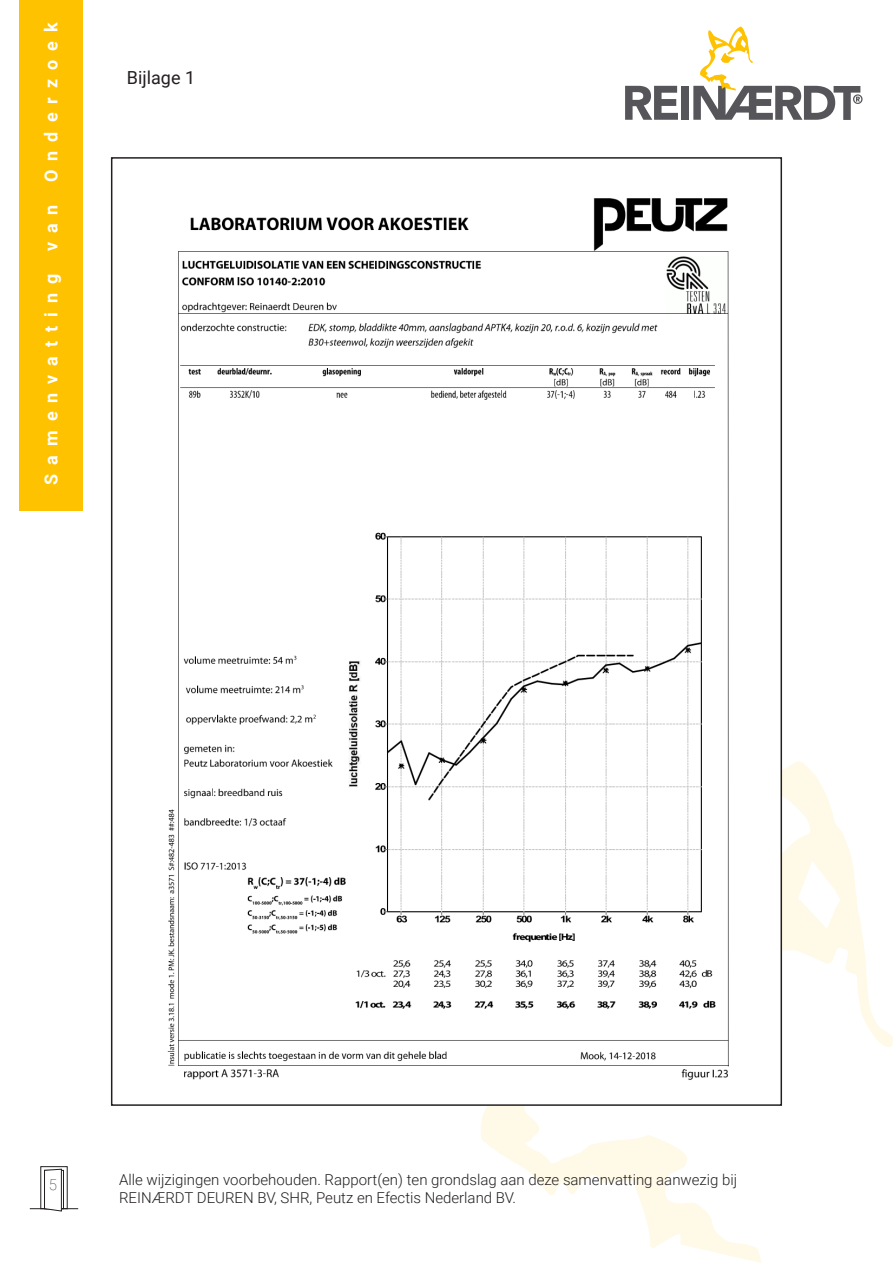
<style>
.page{position:relative;width:893px;height:1263px;background:#fff}
.page>*{position:absolute;margin:0;border:0;box-sizing:border-box;transform-origin:0 0}
.t1{font:700 18px "Roboto";letter-spacing:.5em;color:#fff}
.t2{font:18px "Roboto";color:#231f20}
.t3{font:300 15px/18px "Roboto";color:#231f20}
.t4{font:100 15px "Roboto";color:#231f20}
</style>
<div class="page">
<div style="left:19px;top:0;width:64px;height:510px;background:#ffc200"></div>
<svg style="left:481px;top:761px;width:412px;height:502px"></svg>
<svg style="left:625px;top:86px;width:53px;height:34px"></svg>
<div style="left:681px;top:86px;width:8px;height:34px;background:#55555a"></div>
<svg style="left:693px;top:26px;width:169px;height:94px"></svg>
<hr style="left:30px;top:1208px;width:48px;height:1px;background:#231f20">
<div style="left:44px;top:1170px;width:20px;height:39px;border:1px solid #231f20"></div>
<div style="left:41px;top:1166px;width:26px;height:43px;border:1px solid #231f20"></div>
<svg style="left:44px;top:1169px;width:18px;height:42px"></svg>
<img style="left:167px;top:198px;width:612px;height:905px">
<p class="t1" style="left:38px;top:485px;width:464px;rotate:-90deg">Samenvatting van Onderzoek</p>
<p class="t2" style="left:127px;top:65px;width:70px">Bijlage 1</p>
<p class="t4" style="left:49px;top:1174px;width:10px">5</p>
<p class="t3" style="left:119px;top:1170px;width:620px">Alle wijzigingen voorbehouden. Rapport(en) ten grondslag aan deze samenvatting aanwezig bij<br>REINÆRDT DEUREN BV, SHR, Peutz en Efectis Nederland BV.</p>
</div>
